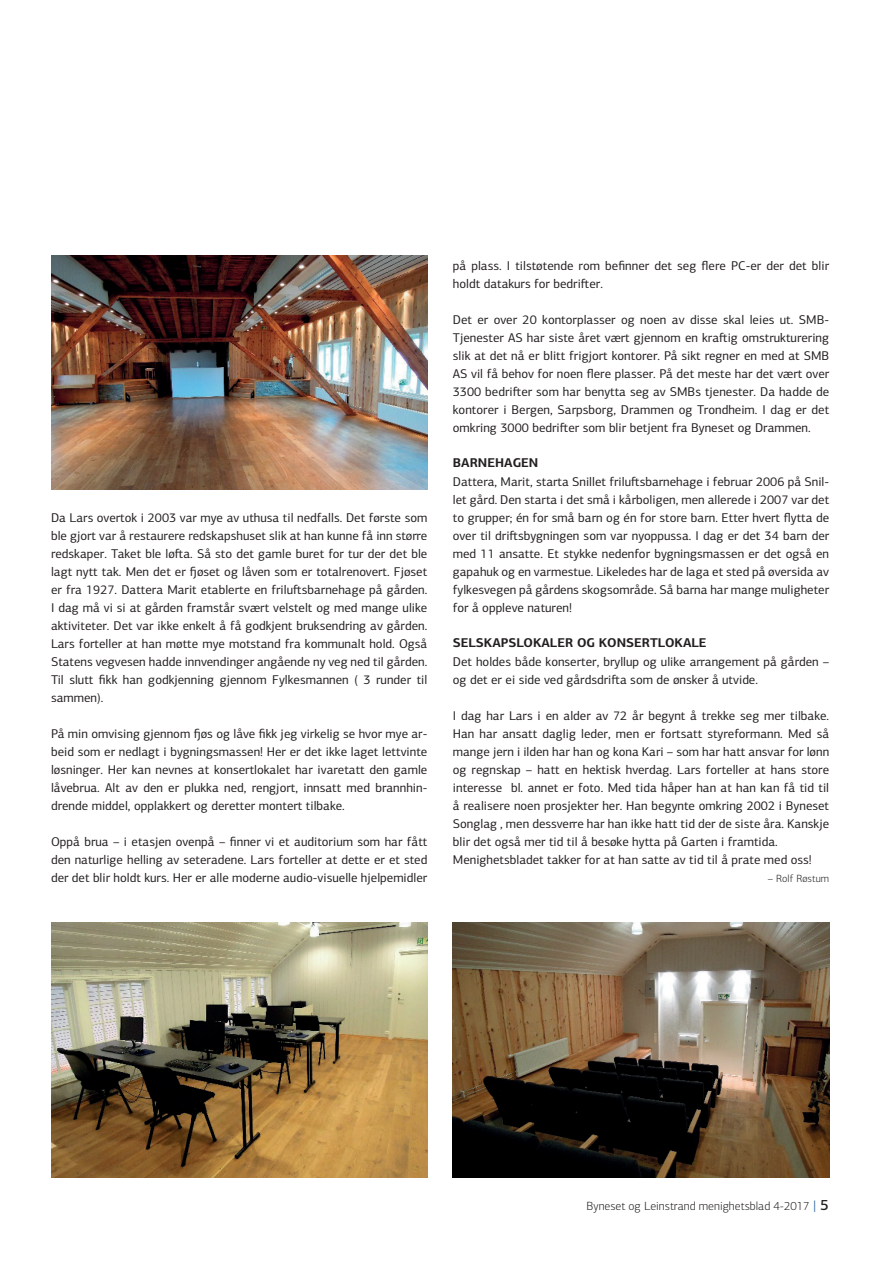
<style>
.page{position:relative;width:893px;height:1263px;background:#fff}
.page>*{position:absolute;margin:0;border:0;box-sizing:border-box;transform-origin:0 0}
.t1{font:12.75px/18px "PF Centro Sans Pro";color:#231f20;text-align:justify}
.t2{font:700 12.75px "PF Centro Sans Pro";color:#231f20}
.t3{font:300 12px "PF Centro Sans Pro";color:#231f20}
.t4{font:300 10.5px "PF Centro Sans Pro";letter-spacing:.01em;color:#231f20}
.s1{font-weight:400;font-size:13.5px;color:#265d9e}
.s2{font-weight:500;font-size:15px}
</style>
<div class="page">
<img style="left:51px;top:923px;width:377px;height:255px">
<img style="left:453px;top:923px;width:376px;height:255px">
<img style="left:51px;top:255px;width:376px;height:234px">
<p class="t1" style="left:51px;top:509px;width:378px">Da Lars overtok i 2003 var mye av uthusa til nedfalls. Det første som ble gjort var å restaurere redskapshuset slik at han kunne få inn større redskaper. Taket ble løfta. Så sto det gamle buret for tur der det ble lagt nytt tak. Men det er fjøset og låven som er totalrenovert. Fjøset er fra 1927. Dattera Marit etablerte en friluftsbarnehage på gården.<br>I dag må vi si at gården framstår svært velstelt og med mange ulike aktiviteter. Det var ikke enkelt å få godkjent bruksendring av gården.<br>Lars forteller at han møtte mye motstand fra kommunalt hold. Også Statens vegvesen hadde innvendinger angående ny veg ned til gården.<br>Til slutt fikk han godkjenning gjennom Fylkesmannen ( 3 runder til sammen).</p>
<p class="t1" style="left:51px;top:725px;width:378px">På min omvising gjennom fjøs og låve fikk jeg virkelig se hvor mye ar&shy;beid som er nedlagt i bygningsmassen! Her er det ikke laget lettvinte løsninger. Her kan nevnes at konsertlokalet har ivaretatt den gamle låvebrua. Alt av den er plukka ned, rengjort, innsatt med brannhin&shy;drende middel, opplakkert og deretter montert tilbake.</p>
<p class="t1" style="left:51px;top:833px;width:378px">Oppå brua – i etasjen ovenpå – finner vi et auditorium som har fått den naturlige helling av seteradene. Lars forteller at dette er et sted der det blir holdt kurs. Her er alle moderne audio-visuelle hjelpemidler</p>
<p class="t1" style="left:453px;top:257px;width:378px">på plass. I tilstøtende rom befinner det seg flere PC-er der det blir holdt datakurs for bedrifter.</p>
<p class="t1" style="left:453px;top:311px;width:378px">Det er over 20 kontorplasser og noen av disse skal leies ut. SMB-Tjenester AS har siste året vært gjennom en kraftig omstrukturering slik at det nå er blitt frigjort kontorer. På sikt regner en med at SMB AS vil få behov for noen flere plasser. På det meste har det vært over 3300 bedrifter som har benytta seg av SMBs tjenester. Da hadde de kontorer i Bergen, Sarpsborg, Drammen og Trondheim. I dag er det omkring 3000 bedrifter som blir betjent fra Byneset og Drammen.</p>
<p class="t2" style="left:453px;top:455px;width:87px">BARNEHAGEN</p>
<p class="t1" style="left:453px;top:473px;width:378px">Dattera, Marit, starta Snillet friluftsbarnehage i februar 2006 på Snil&shy;let gård. Den starta i det små i kårboligen, men allerede i 2007 var det to grupper; én for små barn og én for store barn. Etter hvert flytta de over til driftsbygningen som var nyoppussa. I dag er det 34 barn der med 11 ansatte. Et stykke nedenfor bygningsmassen er det også en gapahuk og en varmestue. Likeledes har de laga et sted på øversida av fylkesvegen på gårdens skogsområde. Så barna har mange muligheter for å oppleve naturen!</p>
<p class="t2" style="left:453px;top:635px;width:255px">SELSKAPSLOKALER OG KONSERTLOKALE</p>
<p class="t1" style="left:453px;top:653px;width:378px">Det holdes både konserter, bryllup og ulike arrangement på gården – og det er ei side ved gårdsdrifta som de ønsker å utvide.</p>
<p class="t1" style="left:453px;top:707px;width:378px;text-align:left">I dag har Lars i en alder av 72 år begynt å trekke seg mer tilbake.<br>Han har ansatt daglig leder, men er fortsatt styreformann. Med så mange jern i ilden har han og kona Kari – som har hatt ansvar for lønn og regnskap – hatt en hektisk hverdag. Lars forteller at hans store interesse bl. annet er foto. Med tida håper han at han kan få tid til å realisere noen prosjekter her. Han begynte omkring 2002 i Byneset Songlag , men dessverre har han ikke hatt tid der de siste åra. Kanskje blir det også mer tid til å besøke hytta på Garten i framtida.<br>Menighetsbladet takker for at han satte av tid til å prate med oss!</p>
<p class="t4" style="left:768px;top:872px;width:63px">– Rolf Røstum</p>
<p class="t3" style="left:586px;top:1199px;width:244px">Byneset og Leinstrand menighetsblad 4-2017 <span class="s1">|</span> <span class="s2">5</span></p>
</div>
